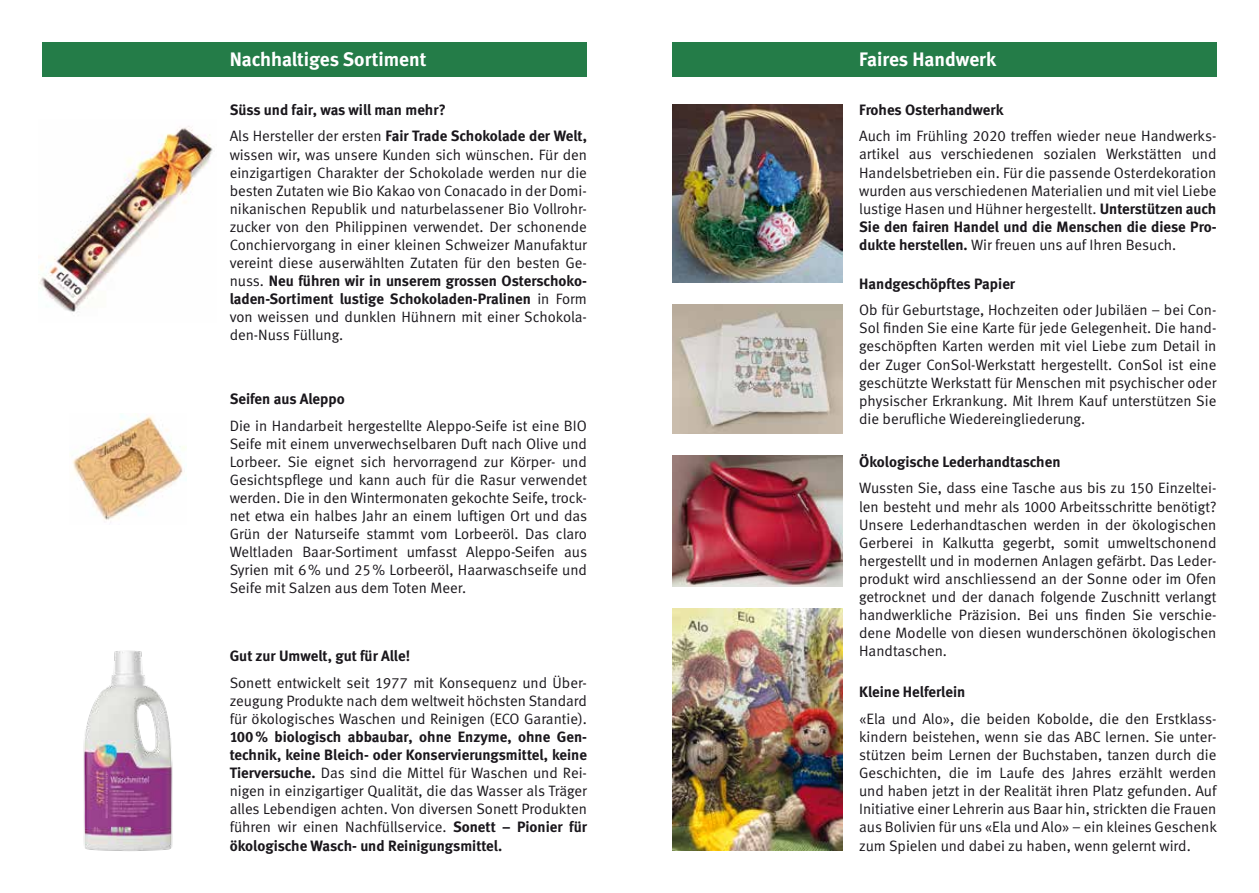
<style>
.page{position:relative;width:1259px;height:893px;background:#fff}
.page>*{position:absolute;margin:0;border:0;box-sizing:border-box;transform-origin:0 0}
.t1{font:19.5px "Meta Bold LF";color:#fff}
.t2{font:15px/18px "Meta Normal LF";color:#1a171c;text-align:justify}
.t3{font:15px/18.1px "Meta Bold LF";color:#1a171c}
.s1{font-family:"Meta Normal LF"}
.s2{font-family:"Meta Bold LF"}
</style>
<div class="page">
<div style="left:672px;top:43px;width:544px;height:34px;background:#247c48"></div>
<img style="left:672px;top:304px;width:170px;height:130px">
<img style="left:83px;top:650px;width:90px;height:201px">
<div style="left:43px;top:43px;width:544px;height:34px;background:#247c48"></div>
<img style="left:38px;top:126px;width:175px;height:186px">
<img style="left:72px;top:414px;width:114px;height:109px">
<img style="left:672px;top:608px;width:170px;height:242px">
<img style="left:672px;top:104px;width:170px;height:179px">
<img style="left:672px;top:455px;width:170px;height:132px">
<h1 class="t1" style="left:230px;top:48px;width:198px">Nachhaltiges Sortiment</h1>
<p class="t3" style="left:230px;top:96px;width:359px;line-height:26.5px">Süss und fair, was will man mehr?<br><span class="s1">Als Hersteller der ersten</span> Fair Trade Schokolade der Welt,</p>
<p class="t2" style="left:230px;top:145px;width:359px">wissen wir, was unsere Kunden sich wünschen. Für den einzigartigen Charakter der Schokolade werden nur die besten Zutaten wie Bio Kakao von Conacado in der Domi&shy;nikanischen Republik und naturbelassener Bio Vollrohr&shy;zucker von den Philippinen verwendet. Der schonende Conchiervorgang in einer kleinen Schweizer Manufaktur vereint diese auserwählten Zutaten für den besten Ge-</p>
<p class="t3" style="left:230px;top:272px;width:359px"><span class="s1">nuss.</span> Neu führen wir in unserem grossen Osterschoko&shy;laden-Sortiment lustige Schokoladen-Pralinen <span class="s1">in Form</span></p>
<p class="t2" style="left:230px;top:308px;width:359px">von weissen und dunklen Hühnern mit einer Schokola&shy;den-Nuss Füllung.</p>
<p class="t3" style="left:230px;top:390px;width:116px">Seifen aus Aleppo</p>
<p class="t2" style="left:230px;top:416px;width:359px">Die in Handarbeit hergestellte Aleppo-Seife ist eine BIO Seife mit einem unverwechselbaren Duft nach Olive und Lorbeer. Sie eignet sich hervorragend zur Körper- und Gesichtspflege und kann auch für die Rasur verwendet werden. Die in den Wintermonaten gekochte Seife, trock&shy;net etwa ein halbes Jahr an einem luftigen Ort und das Grün der Naturseife stammt vom Lorbeeröl. Das claro Weltladen Baar-Sortiment umfasst Aleppo-Seifen aus Syrien mit 6 % und 25 % Lorbeeröl, Haarwaschseife und Seife mit Salzen aus dem Toten Meer.</p>
<p class="t3" style="left:230px;top:647px;width:182px">Gut zur Umwelt, gut für Alle!</p>
<p class="t2" style="left:230px;top:673px;width:359px">Sonett entwickelt seit 1977 mit Konsequenz und Über&shy;zeugung Produkte nach dem weltweit höchsten Standard für ökologisches Waschen und Reinigen (ECO Garantie).</p>
<p class="t3" style="left:230px;top:728px;width:359px">100 % biologisch abbaubar, ohne Enzyme, ohne Gen&shy;technik, keine Bleich- oder Konservierungsmittel, keine</p>
<p class="t2" style="left:230px;top:764px;width:359px"><span class="s2">Tierversuche.</span> Das sind die Mittel für Waschen und Rei&shy;nigen in einzigartiger Qualität, die das Wasser als Träger alles Lebendigen achten. Von diversen Sonett Produkten führen wir einen Nachfüllservice. <span class="s2">Sonett – Pionier für</span></p>
<p class="t3" style="left:230px;top:836px;width:274px">ökologische Wasch- und Reinigungsmittel.</p>
<h1 class="t1" style="left:859px;top:48px;width:138px">Faires Handwerk</h1>
<p class="t3" style="left:859px;top:100px;width:146px">Frohes Osterhandwerk</p>
<p class="t2" style="left:859px;top:127px;width:359px">Auch im Frühling 2020 treffen wieder neue Handwerks&shy;artikel aus verschiedenen sozialen Werkstätten und Handelsbetrieben ein. Für die passende Osterdekoration wurden aus verschiedenen Materialien und mit viel Liebe lustige Hasen und Hühner hergestellt. <span class="s2">Unterstützen auch</span></p>
<p class="t3" style="left:859px;top:217px;width:359px">Sie den fairen Handel und die Menschen die diese Pro-</p>
<p class="t2" style="left:859px;top:235px;width:319px"><span class="s2">dukte herstellen.</span> Wir freuen uns auf Ihren Besuch.</p>
<p class="t3" style="left:859px;top:274px;width:157px">Handgeschöpftes Papier</p>
<p class="t2" style="left:859px;top:301px;width:359px">Ob für Geburtstage, Hochzeiten oder Jubiläen – bei Con-Sol finden Sie eine Karte für jede Gelegenheit. Die hand&shy;geschöpften Karten werden mit viel Liebe zum Detail in der Zuger ConSol-Werkstatt hergestellt. ConSol ist eine geschützte Werkstatt für Menschen mit psychischer oder physischer Erkrankung. Mit Ihrem Kauf unterstützen Sie die berufliche Wiedereingliederung.</p>
<p class="t3" style="left:859px;top:452px;width:203px">Ökologische Lederhandtaschen</p>
<p class="t2" style="left:859px;top:479px;width:359px">Wussten Sie, dass eine Tasche aus bis zu 150 Einzeltei&shy;len besteht und mehr als 1000 Arbeitsschritte benötigt?<br>Unsere Lederhandtaschen werden in der ökologischen Gerberei in Kalkutta gegerbt, somit umweltschonend hergestellt und in modernen Anlagen gefärbt. Das Leder&shy;produkt wird anschliessend an der Sonne oder im Ofen getrocknet und der danach folgende Zuschnitt verlangt handwerkliche Präzision. Bei uns finden Sie verschie&shy;dene Modelle von diesen wunderschönen ökologischen Handtaschen.</p>
<p class="t3" style="left:859px;top:683px;width:108px">Kleine Helferlein</p>
<p class="t2" style="left:859px;top:710px;width:359px">«Ela und Alo», die beiden Kobolde, die den Erstklass&shy;kindern beistehen, wenn sie das ABC lernen. Sie unter&shy;stützen beim Lernen der Buchstaben, tanzen durch die Geschichten, die im Laufe des Jahres erzählt werden und haben jetzt in der Realität ihren Platz gefunden. Auf Initiative einer Lehrerin aus Baar hin, strickten die Frauen aus Bolivien für uns «Ela und Alo» – ein kleines Geschenk zum Spielen und dabei zu haben, wenn gelernt wird.</p>
</div>
